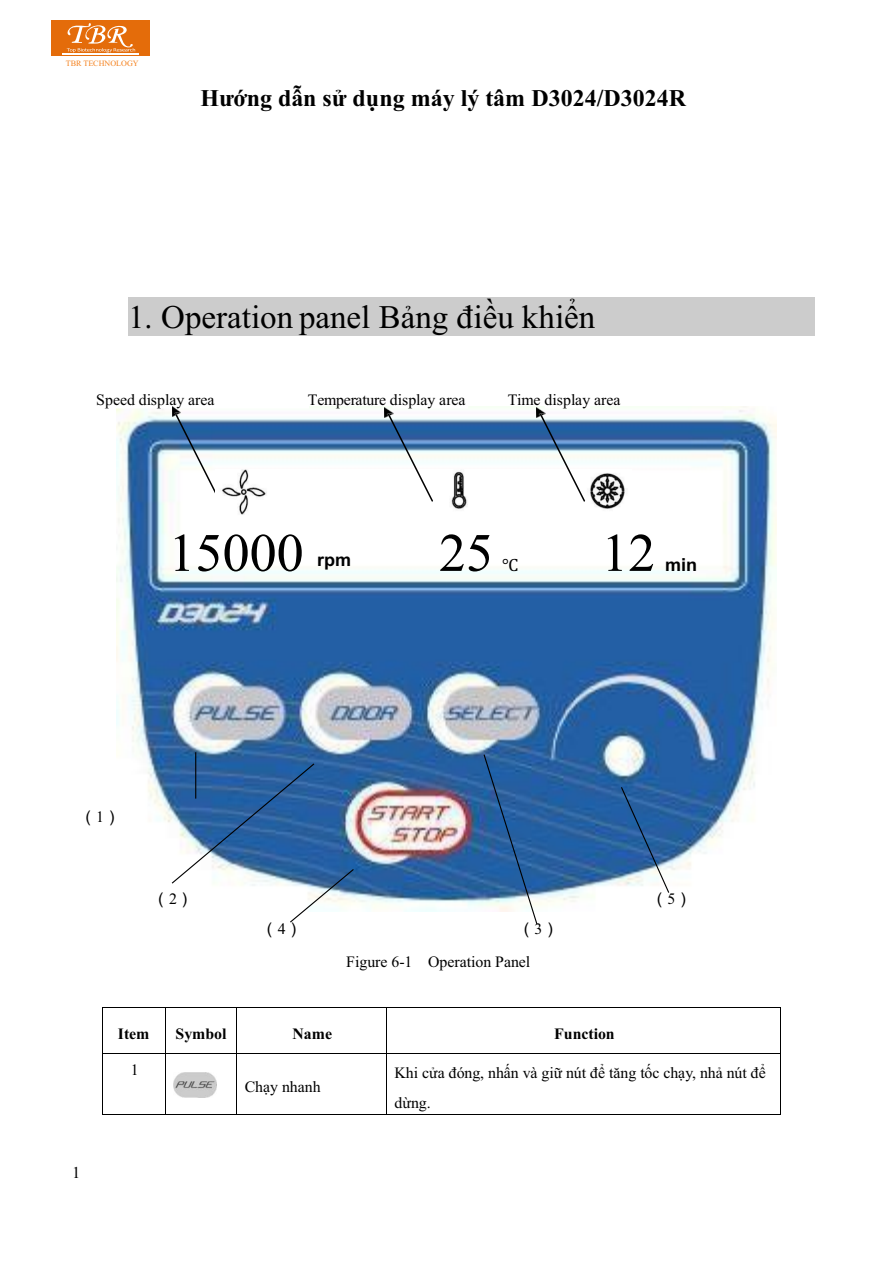
<style>
.page{position:relative;width:895px;height:1265px;background:#fff}
.page>*{position:absolute;margin:0;border:0;box-sizing:border-box;transform-origin:0 0}
.t1{font:54px "Times New Roman";color:#000}
.t2{font:33px "Times New Roman";color:#000}
.t3{font:700 24px "Times New Roman";color:#000}
.t4{font:700 18px "Arial";color:#000}
.t5{font:18px "Cambria Math";color:#000}
.t6{font:16.5px "Times New Roman";color:#000}
.t7{font:15.9px/29.8px "Times New Roman";color:#000}
.t8{font:700 15.9px "Times New Roman";color:#000}
.t9{font:15.9px "Arial Unicode MS";color:#000}
.t10{font:8.1px "Times New Roman";color:#f5821f}
.s1{font-family:"Times New Roman"}
</style>
<div class="page">
<div style="left:128px;top:297px;width:686px;height:38px;background:#ccc"></div>
<hr style="left:102px;top:1007px;width:63px;height:1px;background:#000">
<hr style="left:165px;top:1007px;width:70px;height:1px;background:#000">
<hr style="left:236px;top:1007px;width:149px;height:1px;background:#000">
<hr style="left:386px;top:1007px;width:393px;height:1px;background:#000">
<hr style="left:102px;top:1007px;width:1px;height:46px;background:#000">
<hr style="left:165px;top:1007px;width:1px;height:46px;background:#000">
<hr style="left:235px;top:1007px;width:1px;height:46px;background:#000">
<hr style="left:385px;top:1007px;width:1px;height:46px;background:#000">
<hr style="left:779px;top:1007px;width:1px;height:46px;background:#000">
<hr style="left:102px;top:1053px;width:63px;height:1px;background:#000">
<hr style="left:165px;top:1053px;width:70px;height:1px;background:#000">
<hr style="left:236px;top:1053px;width:149px;height:1px;background:#000">
<hr style="left:386px;top:1053px;width:393px;height:1px;background:#000">
<hr style="left:102px;top:1054px;width:1px;height:59px;background:#000">
<hr style="left:102px;top:1113px;width:63px;height:1px;background:#000">
<hr style="left:165px;top:1054px;width:1px;height:59px;background:#000">
<hr style="left:165px;top:1113px;width:70px;height:1px;background:#000">
<hr style="left:235px;top:1054px;width:1px;height:59px;background:#000">
<hr style="left:236px;top:1113px;width:149px;height:1px;background:#000">
<hr style="left:385px;top:1054px;width:1px;height:59px;background:#000">
<hr style="left:386px;top:1113px;width:393px;height:1px;background:#000">
<hr style="left:779px;top:1054px;width:1px;height:59px;background:#000">
<img style="left:173px;top:1072px;width:43px;height:25px">
<img style="left:117px;top:407px;width:658px;height:463px">
<hr style="left:195px;top:752px;width:1px;height:46px;background:#000">
<img style="left:216px;top:470px;width:414px;height:45px">
<img style="left:170px;top:753px;width:500px;height:172px">
<svg style="left:116px;top:406px;width:474px;height:95px"></svg>
<img style="left:116px;top:406px;width:99px;height:2px">
<img style="left:307px;top:406px;width:160px;height:2px">
<img style="left:507px;top:406px;width:114px;height:2px">
<img style="left:168px;top:523px;width:137px;height:60px">
<img style="left:317px;top:550px;width:35px;height:20px">
<img style="left:438px;top:523px;width:92px;height:60px">
<img style="left:601px;top:523px;width:97px;height:60px">
<img style="left:117px;top:807px;width:12px;height:18px">
<img style="left:170px;top:889px;width:32px;height:18px">
<img style="left:651px;top:890px;width:19px;height:18px">
<div style="left:51px;top:21px;width:99px;height:35px;background:#e46c0a"></div>
<svg style="left:66px;top:23px;width:69px;height:29px"></svg>
<hr style="left:62px;top:53px;width:77px;height:2px;background:#fff">
<p class="t10" style="left:66px;top:60px;width:74px">TBR TECHNOLOGY</p>
<h3 class="t3" style="left:200px;top:90px;width:487px">Hướng dẫn sử dụng máy lý tâm D3024/D3024R</h3>
<h2 class="t2" style="left:128px;top:305px;width:468px">1. Operation panel Bảng điều khiển</h2>
<p class="t7" style="left:96px;top:386px;width:120px">Speed display area</p>
<p class="t7" style="left:308px;top:386px;width:159px">Temperature display area</p>
<p class="t7" style="left:507px;top:386px;width:114px">Time display area</p>
<h1 class="t1" style="left:168px;top:533px;width:137px">15000</h1>
<p class="t4" style="left:317px;top:553px;width:36px">rpm</p>
<h1 class="t1" style="left:439px;top:533px;width:55px">25</h1>
<p class="t5" style="left:502px;top:557px;width:18px">℃</p>
<h1 class="t1" style="left:601px;top:533px;width:55px">12</h1>
<p class="t4" style="left:664px;top:558px;width:34px">min</p>
<p class="t9" style="left:80px;top:810px;width:41px">（<span class="s1">1</span>）</p>
<p class="t9" style="left:153px;top:892px;width:41px">（<span class="s1">2</span>）</p>
<p class="t9" style="left:651px;top:892px;width:41px">（<span class="s1">5</span>）</p>
<p class="t9" style="left:262px;top:922px;width:41px">（<span class="s1">4</span>）</p>
<p class="t9" style="left:518px;top:922px;width:41px">（<span class="s1">3</span>）</p>
<p class="t7" style="left:346px;top:948px;width:185px">Figure 6-1 Operation Panel</p>
<p class="t6" style="left:72px;top:1166px;width:10px">1</p>
<p class="t8" style="left:118px;top:1027px;width:33px">Item</p>
<p class="t8" style="left:175px;top:1027px;width:53px">Symbol</p>
<p class="t8" style="left:292px;top:1027px;width:41px">Name</p>
<p class="t8" style="left:554px;top:1027px;width:62px">Function</p>
<p class="t7" style="left:131px;top:1056px;width:9px">1</p>
<p class="t7" style="left:244px;top:1073px;width:77px">Chạy nhanh</p>
<p class="t7" style="left:394px;top:1059px;width:372px">Khi cửa đóng, nhấn và giữ nút để tăng tốc chạy, nhả nút để dừng.</p>
</div>
